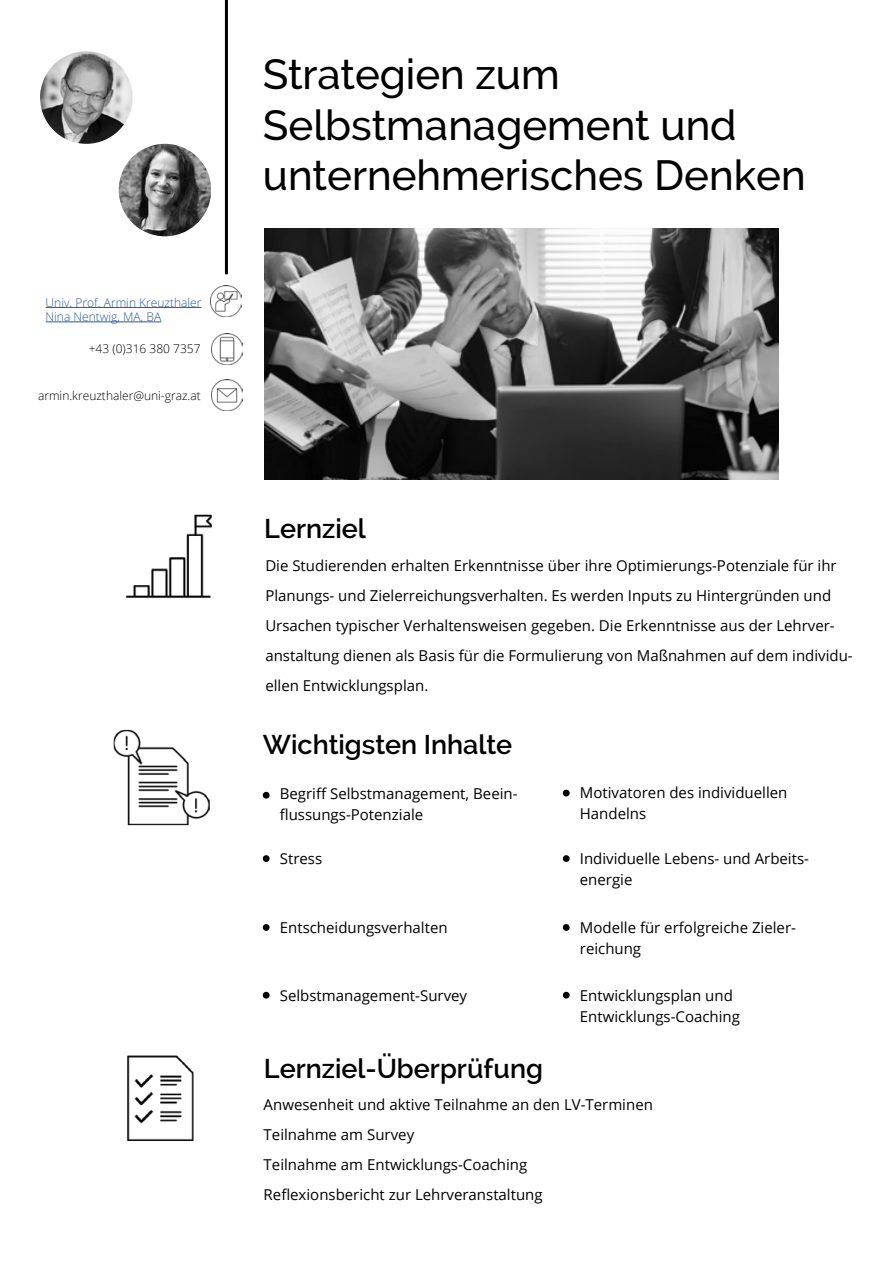
<style>
.page{position:relative;width:893px;height:1263px;background:#fff}
.page>*{position:absolute;margin:0;border:0;box-sizing:border-box;transform-origin:0 0}
.t1{font:500 42px/50.4px "Raleway";color:#000}
.t2{font:600 27px "Raleway";color:#000}
.t3{font:15px/30px "Open Sans";color:#000}
.t4{font:300 12px "Open Sans";color:#000}
.t5{font:300 12px/14.4px "Open Sans";color:#275b9b}
</style>
<div class="page">
<hr style="left:225px;top:0;width:3px;height:274px;background:#000">
<div style="left:263px;top:792px;width:7px;height:7px;border:2px solid #000;border-radius:50%"></div>
<div style="left:563px;top:790px;width:7px;height:6px;border:2px solid #000;border-radius:50%"></div>
<div style="left:263px;top:855px;width:7px;height:7px;border:2px solid #000;border-radius:50%"></div>
<div style="left:563px;top:855px;width:7px;height:7px;border:2px solid #000;border-radius:50%"></div>
<img style="left:264px;top:229px;width:514px;height:250px">
<img style="left:119px;top:144px;width:92px;height:92px">
<img style="left:125px;top:514px;width:88px;height:84px">
<img style="left:114px;top:730px;width:96px;height:96px">
<img style="left:127px;top:1055px;width:67px;height:86px">
<img style="left:40px;top:51px;width:93px;height:93px;border-radius:46px">
<hr style="left:46px;top:307px;width:155px;height:1px;background:#275b9b">
<hr style="left:46px;top:322px;width:115px;height:1px;background:#275b9b">
<img style="left:211px;top:334px;width:31px;height:31px">
<img style="left:211px;top:380px;width:31px;height:31px">
<img style="left:210px;top:286px;width:31px;height:31px">
<div style="left:263px;top:924px;width:7px;height:7px;border:2px solid #000;border-radius:50%"></div>
<div style="left:563px;top:924px;width:7px;height:7px;border:2px solid #000;border-radius:50%"></div>
<div style="left:263px;top:992px;width:7px;height:6px;border:2px solid #000;border-radius:50%"></div>
<div style="left:563px;top:992px;width:7px;height:6px;border:2px solid #000;border-radius:50%"></div>
<p class="t5" style="left:46px;top:295px;width:157px">Univ. Prof. Armin Kreuzthaler<br>Nina Nentwig, MA, BA</p>
<p class="t4" style="left:89px;top:341px;width:113px">+43 (0)316 380 7357</p>
<p class="t4" style="left:38px;top:388px;width:164px">armin.kreuzthaler@uni-graz.at</p>
<h1 class="t1" style="left:263px;top:49px;width:544px">Strategien zum<br>Selbstmanagement und unternehmerisches Denken</h1>
<h2 class="t2" style="left:264px;top:513px;width:103px">Lernziel</h2>
<p class="t3" style="left:265px;top:551px;width:589px">Die Studierenden erhalten Erkenntnisse über ihre Optimierungs-Potenziale für ihr Planungs- und Zielerreichungsverhalten. Es werden Inputs zu Hintergründen und Ursachen typischer Verhaltensweisen gegeben. Die Erkenntnisse aus der Lehrver&shy;anstaltung dienen als Basis für die Formulierung von Maßnahmen auf dem individu&shy;ellen Entwicklungsplan.</p>
<h2 class="t2" style="left:263px;top:729px;width:251px">Wichtigsten Inhalte</h2>
<p class="t3" style="left:280px;top:783px;width:239px;line-height:21px">Begriff Selbstmanagement, Beein&shy;flussungs-Potenziale</p>
<p class="t3" style="left:580px;top:782px;width:209px;line-height:21px">Motivatoren des individuellen<br>Handelns</p>
<p class="t3" style="left:280px;top:843px;width:44px">Stress</p>
<p class="t3" style="left:580px;top:847px;width:231px;line-height:21px">Individuelle Lebens- und Arbeits&shy;energie</p>
<p class="t3" style="left:280px;top:912px;width:169px">Entscheidungsverhalten</p>
<p class="t3" style="left:580px;top:916px;width:218px;line-height:21px">Modelle für erfolgreiche Zieler&shy;reichung</p>
<p class="t3" style="left:280px;top:980px;width:189px">Selbstmanagement-Survey</p>
<p class="t3" style="left:580px;top:984px;width:162px;line-height:21px">Entwicklungsplan und<br>Entwicklungs-Coaching</p>
<h2 class="t2" style="left:264px;top:1053px;width:281px">Lernziel-Überprüfung</h2>
<p class="t3" style="left:264px;top:1089px;width:391px">Anwesenheit und aktive Teilnahme an den LV-Terminen Teilnahme am Survey<br>Teilnahme am Entwicklungs-Coaching<br>Reflexionsbericht zur Lehrveranstaltung</p>
</div>
